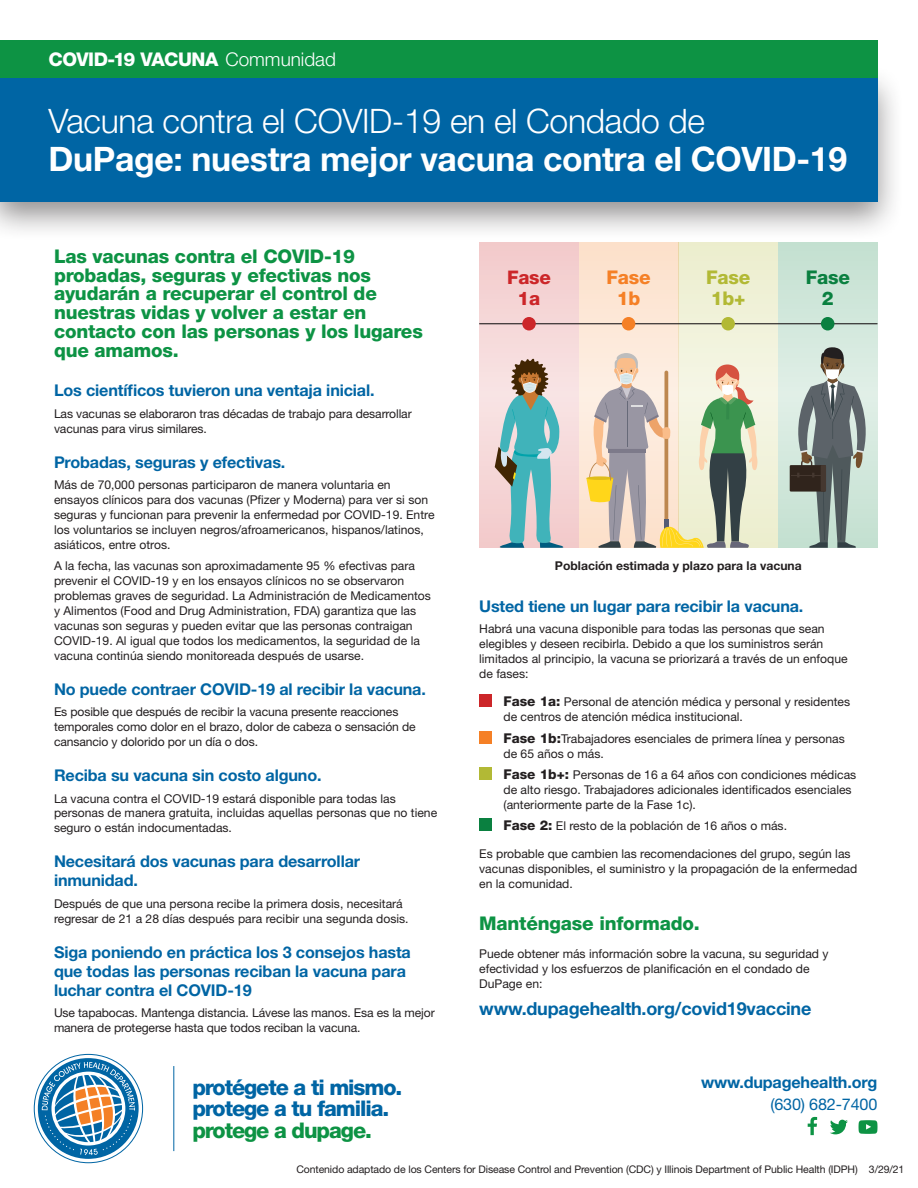
<style>
.page{position:relative;width:918px;height:1188px;background:#fff}
.page>*{position:absolute;margin:0;border:0;box-sizing:border-box;transform-origin:0 0}
.t1{font:700 33.75px "Helvetica Neue LT Std";letter-spacing:-.01em;color:#fff}
.t2{font:300 33.75px "Helvetica Neue LT Std";letter-spacing:-.01em;color:#fff}
.t3{font:800 21.6px/21.6px "Helvetica Neue LT Std";letter-spacing:-.05em;color:#0065a4}
.t4{font:800 21.6px "Helvetica Neue LT Std";letter-spacing:-.05em;color:#0d9344}
.t5{font:800 18.9px/18.9px "Helvetica Neue LT Std";letter-spacing:-.01em;color:#0d9344}
.t6{font:800 18.9px "Helvetica Neue LT Std";letter-spacing:-.025em;color:#fff}
.t7{font:800 18.9px/20.4px "Helvetica Neue LT Std";letter-spacing:-.01em;color:#b2b935}
.t8{font:800 18.9px/20.4px "Helvetica Neue LT Std";letter-spacing:-.01em;color:#f58026;text-align:center}
.t9{font:800 18.9px/20.4px "Helvetica Neue LT Std";color:#0a8040;text-align:center}
.t10{font:800 18.75px/20.4px "Helvetica Neue LT Std";letter-spacing:-.01em;color:#cc2629;text-align:center}
.t11{font:700 18px "Helvetica Neue LT Std";letter-spacing:-.01em;color:#0065a4}
.t12{font:700 16.2px/18.9px "Helvetica Neue LT Std";letter-spacing:-.01em;color:#0065a4}
.t13{font:16.2px "Helvetica Neue LT Std";letter-spacing:-.01em;color:#0065a4}
.t14{font:12.15px/14.9px "Helvetica Neue LT Std";color:#231f20}
.t15{font:700 12.15px "Helvetica Neue LT Std";color:#231f20}
.t16{font:10.5px "Helvetica Neue LT Std";letter-spacing:-.01em;color:#231f20}
.s1{font-weight:300}
.s2{font-weight:800;font-size:13.5px}
</style>
<div class="page">
<div style="left:479px;top:695px;width:12px;height:12px;background:#cc2629"></div>
<div style="left:479px;top:731px;width:12px;height:12px;background:#f58026"></div>
<div style="left:479px;top:768px;width:12px;height:12px;background:#b2b935"></div>
<div style="left:479px;top:818px;width:12px;height:12px;background:#0a8040"></div>
<div style="left:0;top:63px;width:905px;height:178px;background:#231f20;opacity:.5"></div>
<div style="left:0;top:78px;width:878px;height:124px;background:#0065a4"></div>
<div style="left:0;top:40px;width:878px;height:38px;background:#0d9344"></div>
<svg style="left:34px;top:1054px;width:109px;height:109px"></svg>
<hr style="left:173px;top:1066px;width:1px;height:85px;background:#0065a4">
<svg style="left:808px;top:1117px;width:9px;height:18px"></svg>
<svg style="left:830px;top:1120px;width:18px;height:14px"></svg>
<svg style="left:859px;top:1120px;width:18px;height:14px"></svg>
<div style="left:479px;top:242px;width:100px;height:306px;background:linear-gradient(to bottom,#f4d6d7,#f5d7d7)"></div>
<div style="left:579px;top:242px;width:99px;height:306px;background:#fde5d3"></div>
<div style="left:678px;top:242px;width:100px;height:306px;background:#eff1d7"></div>
<svg style="left:778px;top:242px;width:100px;height:306px;background:#cee5d9"></svg>
<svg style="left:495px;top:359px;width:69px;height:189px;background:#97b6b5"></svg>
<svg style="left:586px;top:353px;width:172px;height:195px"></svg>
<div style="left:790px;top:465px;width:36px;height:27px;background:#30241c"></div>
<hr style="left:791px;top:475px;width:30px;height:1px;background:#453830">
<svg style="left:792px;top:347px;width:80px;height:201px;background:#96a29d"></svg>
<hr style="left:479px;top:323px;width:399px;height:1px;background:#231f20">
<div style="left:522px;top:317px;width:14px;height:13px;background:#cc2629;border-radius:50%"></div>
<div style="left:721px;top:317px;width:14px;height:13px;background:#b2b935;border-radius:50%"></div>
<div style="left:821px;top:317px;width:13px;height:13px;background:#0a8040;border-radius:50%"></div>
<div style="left:622px;top:317px;width:13px;height:13px;background:#f58026;border-radius:50%"></div>
<h3 class="t6" style="left:49px;top:48px;width:289px">COVID-19 VACUNA <span class="s1">Communidad</span></h3>
<h1 class="t2" style="left:49px;top:100px;width:658px">Vacuna contra el COVID-19 en el Condado de</h1>
<h1 class="t1" style="left:49px;top:138px;width:800px">DuPage: nuestra mejor vacuna contra el COVID-19</h1>
<h3 class="t5" style="left:54px;top:246px;width:370px">Las vacunas contra el COVID-19 probadas, seguras y efectivas nos ayudarán a recuperar el control de nuestras vidas y volver a estar en contacto con las personas y los lugares que amamos.</h3>
<h3 class="t12" style="left:54px;top:381px;width:322px">Los científicos tuvieron una ventaja inicial.</h3>
<p class="t14" style="left:54px;top:406px;width:359px">Las vacunas se elaboraron tras décadas de trabajo para desarrollar vacunas para virus similares.</p>
<h3 class="t12" style="left:54px;top:452px;width:233px">Probadas, seguras y efectivas.</h3>
<p class="t14" style="left:54px;top:478px;width:382px">Más de 70,000 personas participaron de manera voluntaria en ensayos clínicos para dos vacunas (Pfizer y Moderna) para ver si son seguras y funcionan para prevenir la enfermedad por COVID-19. Entre los voluntarios se incluyen negros/afroamericanos, hispanos/latinos, asiáticos, entre otros.</p>
<p class="t14" style="left:54px;top:559px;width:378px">A la fecha, las vacunas son aproximadamente 95 % efectivas para prevenir el COVID-19 y en los ensayos clínicos no se observaron problemas graves de seguridad. La Administración de Medicamentos y Alimentos (Food and Drug Administration, FDA) garantiza que las vacunas son seguras y pueden evitar que las personas contraigan COVID-19. Al igual que todos los medicamentos, la seguridad de la vacuna continúa siendo monitoreada después de usarse.</p>
<h3 class="t12" style="left:54px;top:679px;width:373px">No puede contraer COVID-19 al recibir la vacuna.</h3>
<p class="t14" style="left:54px;top:704px;width:363px">Es posible que después de recibir la vacuna presente reacciones temporales como dolor en el brazo, dolor de cabeza o sensación de cansancio y dolorido por un día o dos.</p>
<h3 class="t12" style="left:54px;top:765px;width:269px">Reciba su vacuna sin costo alguno.</h3>
<p class="t14" style="left:54px;top:791px;width:385px">La vacuna contra el COVID-19 estará disponible para todas las personas de manera gratuita, incluidas aquellas personas que no tiene seguro o están indocumentadas.</p>
<h3 class="t12" style="left:54px;top:852px;width:308px">Necesitará dos vacunas para desarrollar inmunidad.</h3>
<p class="t14" style="left:54px;top:896px;width:356px">Después de que una persona recibe la primera dosis, necesitará regresar de 21 a 28 días después para recibir una segunda dosis.</p>
<h3 class="t12" style="left:54px;top:942px;width:358px">Siga poniendo en práctica los 3 consejos hasta que todas las personas reciban la vacuna para luchar contra el COVID-19</h3>
<p class="t14" style="left:54px;top:1005px;width:382px">Use tapabocas. Mantenga distancia. Lávese las manos. Esa es la mejor manera de protegerse hasta que todos reciban la vacuna.</p>
<h2 class="t3" style="left:192px;top:1076px;width:212px">protégete a ti mismo. protege a tu familia.</h2>
<h2 class="t4" style="left:192px;top:1117px;width:181px">protege a dupage.</h2>
<h3 class="t10" style="left:507px;top:267px;width:45px">Fase<br>1a</h3>
<h3 class="t8" style="left:606px;top:267px;width:46px">Fase<br>1b</h3>
<h3 class="t7" style="left:706px;top:267px;width:46px">Fase<br>1b+</h3>
<h3 class="t9" style="left:806px;top:267px;width:46px">Fase<br>2</h3>
<p class="t15" style="left:555px;top:558px;width:248px">Población estimada y plazo para la vacuna</p>
<h3 class="t12" style="left:479px;top:596px;width:326px">Usted tiene un lugar para recibir la vacuna.</h3>
<p class="t14" style="left:479px;top:621px;width:370px">Habrá una vacuna disponible para todas las personas que sean elegibles y deseen recibirla. Debido a que los suministros serán limitados al principio, la vacuna se priorizará a través de un enfoque de fases:</p>
<p class="t14" style="left:504px;top:694px;width:348px"><span class="s2">Fase 1a:</span> Personal de atención médica y personal y residentes de centros de atención médica institucional.</p>
<p class="t14" style="left:504px;top:731px;width:343px"><span class="s2">Fase 1b:</span>Trabajadores esenciales de primera línea y personas de 65 años o más.</p>
<p class="t14" style="left:504px;top:767px;width:354px"><span class="s2">Fase 1b+:</span> Personas de 16 a 64 años con condiciones médicas de alto riesgo. Trabajadores adicionales identificados esenciales (anteriormente parte de la Fase 1c).</p>
<p class="t14" style="left:504px;top:818px;width:285px"><span class="s2">Fase 2:</span> El resto de la población de 16 años o más.</p>
<p class="t14" style="left:479px;top:846px;width:380px">Es probable que cambien las recomendaciones del grupo, según las vacunas disponibles, el suministro y la propagación de la enfermedad en la comunidad.</p>
<h3 class="t5" style="left:479px;top:913px;width:222px">Manténgase informado.</h3>
<p class="t14" style="left:479px;top:946px;width:351px">Puede obtener más información sobre la vacuna, su seguridad y efectividad y los esfuerzos de planificación en el condado de<br>DuPage en:</p>
<h3 class="t11" style="left:479px;top:998px;width:334px">www.dupagehealth.org/covid19vaccine</h3>
<h3 class="t12" style="left:701px;top:1072px;width:178px">www.dupagehealth.org</h3>
<h3 class="t13" style="left:770px;top:1094px;width:109px">(630) 682-7400</h3>
<p class="t16" style="left:296px;top:1163px;width:563px">Contenido adaptado de los Centers for Disease Control and Prevention (CDC) y Illinois Department of Public Health (IDPH)</p>
<p class="t16" style="left:869px;top:1163px;width:37px">3/29/21</p>
</div>
